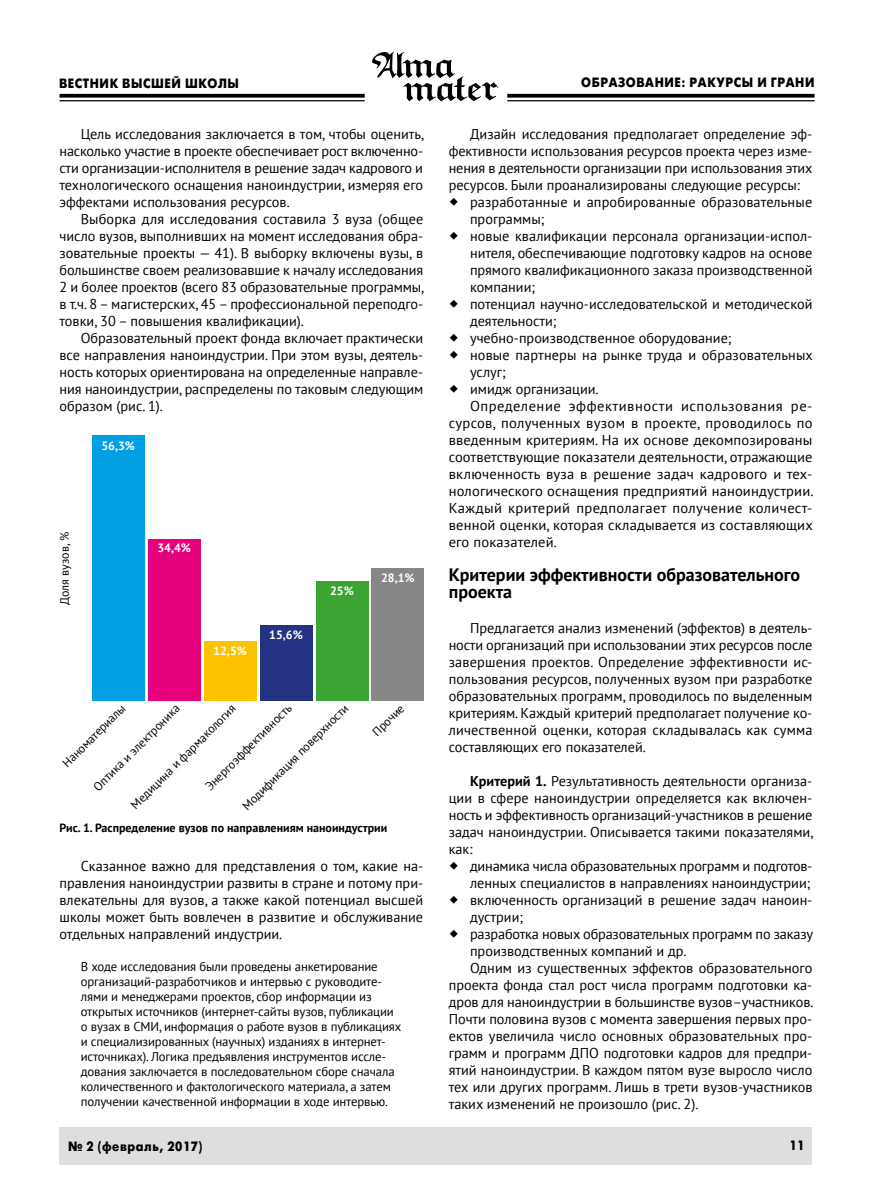
<style>
.page{position:relative;width:872px;height:1191px;background:#fff}
.page>*{position:absolute;margin:0;border:0;box-sizing:border-box;transform-origin:0 0}
.подзаголовок{font:700 18px/17px "PT Sans";color:#000}
.основной_текст{font:14.25px/17px "PT Sans";color:#000;text-align:justify}
.t1{font:13.5px "Futuris XC";letter-spacing:.05em;color:#000;scale:.9 1}
.выноска{font:12.75px/15px "PT Sans";letter-spacing:-.01em;color:#000}
.t2{font:12px "PT Sans";color:#000}
.t3{font:700 12px "PT Sans";color:#000}
.t4{font:700 12px "PT Sans";color:#fff}
.s1{font-weight:700}
</style>
<div class="page">
<svg style="left:60px;top:94px;width:305px;height:4px"></svg>
<hr style="left:60px;top:100px;width:305px;height:1px;background:#000">
<div style="left:60px;top:1127px;width:752px;height:37px;background:#dddede"></div>
<svg style="left:507px;top:94px;width:307px;height:4px"></svg>
<hr style="left:507px;top:100px;width:307px;height:1px;background:#000">
<svg style="left:372px;top:52px;width:126px;height:49px"></svg>
<div style="left:92px;top:435px;width:52px;height:265px;background:#009ee3"></div>
<div style="left:148px;top:538px;width:52px;height:162px;background:#e5007c"></div>
<div style="left:204px;top:641px;width:52px;height:59px;background:#fdc300"></div>
<div style="left:260px;top:625px;width:52px;height:75px;background:#243282"></div>
<div style="left:316px;top:581px;width:52px;height:119px;background:#3ca432"></div>
<div style="left:372px;top:568px;width:52px;height:132px;background:#868786"></div>
<p class="t1" style="left:59px;top:76px;width:201px">ВЕСТНИК ВЫСШЕЙ ШКОЛЫ</p>
<p class="основной_текст" style="left:60px;top:125px;width:366px;text-indent:21px">Цель исследования заключается в том, чтобы оценить, насколько участие в проекте обеспечивает рост включенно&shy;сти организации-исполнителя в решение задач кадрового и технологического оснащения наноиндустрии, измеряя его эффектами использования ресурсов.</p>
<p class="основной_текст" style="left:60px;top:210px;width:366px;text-indent:21px">Выборка для исследования составила 3 вуза (общее число вузов, выполнивших на момент исследования обра&shy;зовательные проекты — 41). В выборку включены вузы, в большинстве своем реализовавшие к началу исследования 2 и более проектов (всего 83 образовательные программы, в т.ч. 8 – магистерских, 45 – профессиональной переподго&shy;товки, 30 – повышения квалификации).</p>
<p class="основной_текст" style="left:60px;top:329px;width:365px;text-indent:21px">Образовательный проект фонда включает практически все направления наноиндустрии. При этом вузы, деятель&shy;ность которых ориентирована на определенные направле&shy;ния наноиндустрии, распределены по таковым следующим образом (рис. 1).</p>
<p class="t4" style="left:101px;top:438px;width:35px">56,3%</p>
<p class="t2" style="left:57px;top:605px;width:74px;rotate:-90deg">Доля вузов, %</p>
<p class="t4" style="left:157px;top:540px;width:35px">34,4%</p>
<p class="t4" style="left:213px;top:643px;width:35px">12,5%</p>
<p class="t4" style="left:269px;top:627px;width:35px">15,6%</p>
<p class="t4" style="left:330px;top:583px;width:25px">25%</p>
<p class="t4" style="left:381px;top:569px;width:35px">28,1%</p>
<p class="t2" style="left:202px;top:782px;width:118px;rotate:-45deg">Энергоэффективность</p>
<p class="t2" style="left:239px;top:802px;width:146px;rotate:-45deg">Модификация поверхности</p>
<p class="t2" style="left:369px;top:728px;width:41px;rotate:-45deg">Прочие</p>
<p class="t2" style="left:128px;top:801px;width:144px;rotate:-45deg">Медицина и фармакология</p>
<p class="t2" style="left:59px;top:759px;width:85px;rotate:-45deg">Наноматериалы</p>
<p class="t2" style="left:90px;top:783px;width:118px;rotate:-45deg">Оптика и электроника</p>
<p class="t3" style="left:60px;top:820px;width:329px">Рис. 1. Распределение вузов по направлениям наноиндустрии</p>
<p class="основной_текст" style="left:60px;top:857px;width:365px;text-indent:21px">Сказанное важно для представления о том, какие на&shy;правления наноиндустрии развиты в стране и потому при&shy;влекательны для вузов, а также какой потенциал высшей школы может быть вовлечен в развитие и обслуживание отдельных направлений индустрии.</p>
<p class="выноска" style="left:81px;top:958px;width:322px">В ходе исследования были проведены анкетирование организаций-разработчиков и интервью с руководите&shy;лями и менеджерами проектов, сбор информации из открытых источников (интернет-сайты вузов, публикации о вузах в СМИ, информация о работе вузов в публикациях и специализированных (научных) изданиях в интернет&shy;источниках). Логика предъявления инструментов иссле&shy;дования заключается в последовательном сборе сначала количественного и фактологического материала, а затем получении качественной информации в ходе интервью.</p>
<p class="t1" style="left:581px;top:75px;width:261px">ОБРАЗОВАНИЕ: РАКУРСЫ И ГРАНИ</p>
<p class="основной_текст" style="left:449px;top:125px;width:365px;text-indent:21px">Дизайн исследования предполагает определение эф&shy;фективности использования ресурсов проекта через изме&shy;нения в деятельности организации при использования этих ресурсов. Были проанализированы следующие ресурсы:</p>
<p class="основной_текст" style="left:470px;top:193px;width:344px">разработанные и апробированные образовательные программы;</p>
<p class="основной_текст" style="left:470px;top:227px;width:344px">новые квалификации персонала организации-испол&shy;нителя, обеспечивающие подготовку кадров на основе прямого квалификационного заказа производственной компании;</p>
<p class="основной_текст" style="left:470px;top:295px;width:344px">потенциал научно-исследовательской и методической деятельности;</p>
<p class="основной_текст" style="left:470px;top:329px;width:263px">учебно-производственное оборудование;</p>
<p class="основной_текст" style="left:470px;top:346px;width:344px">новые партнеры на рынке труда и образовательных услуг;</p>
<p class="основной_текст" style="left:470px;top:380px;width:130px">имидж организации.</p>
<p class="основной_текст" style="left:449px;top:397px;width:366px;text-indent:21px">Определение эффективности использования ре&shy;сурсов, полученных вузом в проекте, проводилось по введенным критериям. На их основе декомпозированы соответствующие показатели деятельности, отражающие включенность вуза в решение задач кадрового и тех&shy;нологического оснащения предприятий наноиндустрии.<br>Каждый критерий предполагает получение количест&shy;венной оценки, которая складывается из составляющих его показателей.</p>
<p class="подзаголовок" style="left:449px;top:566px;width:353px">Критерии эффективности образовательного проекта</p>
<p class="основной_текст" style="left:449px;top:618px;width:365px;text-indent:21px">Предлагается анализ изменений (эффектов) в деятель&shy;ности организаций при использовании этих ресурсов после завершения проектов. Определение эффективности ис&shy;пользования ресурсов, полученных вузом при разработке образовательных программ, проводилось по выделенным критериям. Каждый критерий предполагает получение ко&shy;личественной оценки, которая складывалась как сумма составляющих его показателей.</p>
<p class="основной_текст" style="left:449px;top:772px;width:366px;text-indent:21px"><span class="s1">Критерий 1.</span> Результативность деятельности организа&shy;ции в сфере наноиндустрии определяется как включен&shy;ность и эффективность организаций-участников в решение задач наноиндустрии. Описывается такими показателями, как:</p>
<p class="основной_текст" style="left:470px;top:857px;width:344px">динамика числа образовательных программ и подготов&shy;ленных специалистов в направлениях наноиндустрии;</p>
<p class="основной_текст" style="left:470px;top:891px;width:344px">включенность организаций в решение задач наноин&shy;дустрии;</p>
<p class="основной_текст" style="left:470px;top:925px;width:344px">разработка новых образовательных программ по заказу производственных компаний и др.</p>
<p class="основной_текст" style="left:449px;top:959px;width:366px;text-indent:21px">Одним из существенных эффектов образовательного проекта фонда стал рост числа программ подготовки ка&shy;дров для наноиндустрии в большинстве вузов–участников.<br>Почти половина вузов с момента завершения первых про&shy;ектов увеличила число основных образовательных про&shy;грамм и программ ДПО подготовки кадров для предпри&shy;ятий наноиндустрии. В каждом пятом вузе выросло число тех или других программ. Лишь в трети вузов-участников таких изменений не произошло (рис. 2).</p>
<p class="t1" style="left:68px;top:1138px;width:151px">№ 2 (февраль, 2017)</p>
<p class="t1" style="left:789px;top:1138px;width:18px">11</p>
</div>
